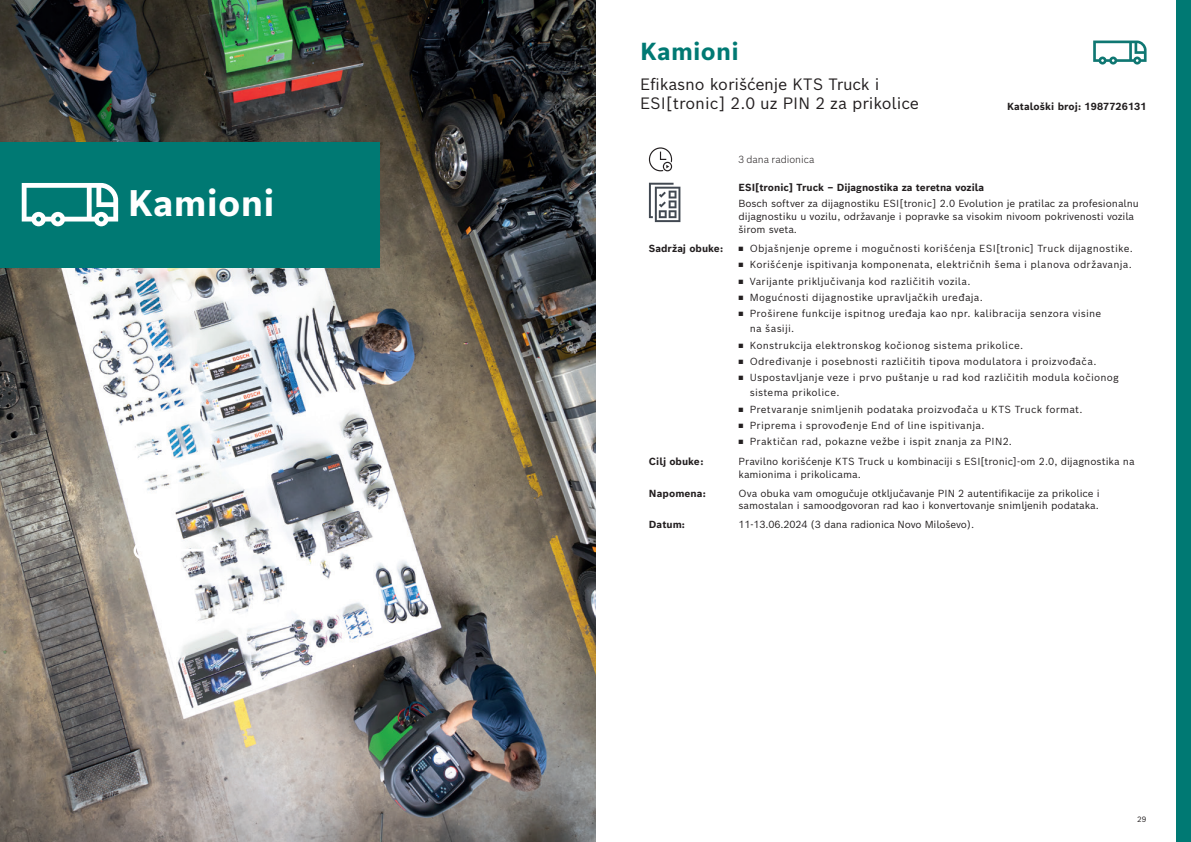
<style>
.page{position:relative;width:1191px;height:842px;background:#fff}
.page>*{position:absolute;margin:0;border:0;box-sizing:border-box;transform-origin:0 0}
.Bosch_Supergrafik_Ti{font:700 36px "Bosch Sans";letter-spacing:.005em;color:#fff}
.Bosch_Headline_Light{font:700 24px "Bosch Sans";letter-spacing:.01em;color:#007973}
.Bosch_Headline_Light-2{font:16px/19.2px "Bosch Sans";letter-spacing:-.01em;color:#231f20}
.Text_Light_10_13{font:10px/13px "Bosch Sans";letter-spacing:.015em;color:#231f20}
.Text_Light_10_13-2{font:700 10px "Bosch Sans";color:#231f20}
.Text_Light_10_13-3{font:10px "Bosch Sans";letter-spacing:-.01em;color:#231f20}
.Bosch_Headline_Light-3{font:700 10px "Bosch Sans";letter-spacing:.01em;color:#231f20}
.t1{font:300 10px "Bosch Sans";color:#231f20}
.t2{font:7.5px "Bosch Sans";color:#231f20}
</style>
<div class="page">
<img style="left:0;top:0;width:595px;height:842px">
<svg style="left:132px;top:540px;width:91px;height:21px"></svg>
<div style="left:1176px;top:0;width:15px;height:842px;background:#007973"></div>
<div style="left:0;top:142px;width:379px;height:126px;background:#007973"></div>
<svg style="left:649px;top:147px;width:23px;height:24px"></svg>
<svg style="left:649px;top:183px;width:31px;height:39px"></svg>
<svg style="left:22px;top:183px;width:96px;height:43px"></svg>
<svg style="left:1093px;top:41px;width:53px;height:24px"></svg>
<p class="Bosch_Supergrafik_Ti" style="left:128px;top:172px;width:148px">Kamioni</p>
<p class="Bosch_Headline_Light" style="left:640px;top:31px;width:100px">Kamioni</p>
<p class="Bosch_Headline_Light-2" style="left:640px;top:73px;width:280px">Efikasno korišćenje KTS Truck i<br>ESI[tronic] 2.0 uz PIN 2 za prikolice</p>
<p class="Bosch_Headline_Light-3" style="left:1007px;top:98px;width:141px">Kataloški broj: 1987726131</p>
<p class="t1" style="left:738px;top:152px;width:77px">3 dana radionica</p>
<p class="Text_Light_10_13-2" style="left:738px;top:179px;width:247px">ESI[tronic] Truck – Dijagnostika za teretna vozila</p>
<p class="Text_Light_10_13" style="left:738px;top:196px;width:402px">Bosch softver za dijagnostiku ESI[tronic] 2.0 Evolution je pratilac za profesionalnu dijagnostiku u vozilu, održavanje i popravke sa visokim nivoom pokrivenosti vozila širom sveta.</p>
<p class="Text_Light_10_13-2" style="left:649px;top:240px;width:76px">Sadržaj obuke:</p>
<p class="Text_Light_10_13" style="left:738px;top:241px;width:396px">◾ Objašnjenje opreme i mogučnosti korišćenja ESI[tronic] Truck dijagnostike.</p>
<p class="Text_Light_10_13" style="left:738px;top:257px;width:395px">◾ Korišćenje ispitivanja komponenata, električnih šema i planova održavanja.</p>
<p class="Text_Light_10_13" style="left:738px;top:274px;width:234px">◾ Varijante priključivanja kod različitih vozila.</p>
<p class="Text_Light_10_13" style="left:738px;top:290px;width:246px">◾ Mogućnosti dijagnostike upravljačkih uređaja.</p>
<p class="Text_Light_10_13" style="left:750px;top:305px;width:353px;line-height:15px;text-indent:-11px">◾ Proširene funkcije ispitnog uređaja kao npr. kalibracija senzora visine na šasiji.</p>
<p class="Text_Light_10_13" style="left:738px;top:338px;width:286px">◾ Konstrukcija elektronskog kočionog sistema prikolice.</p>
<p class="Text_Light_10_13" style="left:738px;top:354px;width:359px">◾ Određivanje i posebnosti različitih tipova modulatora i proizvođača.</p>
<p class="Text_Light_10_13" style="left:750px;top:369px;width:370px;line-height:15px;text-indent:-11px">◾ Uspostavljanje veze i prvo puštanje u rad kod različitih modula kočionog sistema prikolice.</p>
<p class="Text_Light_10_13" style="left:738px;top:402px;width:345px">◾ Pretvaranje snimljenih podataka proizvođača u KTS Truck format.</p>
<p class="Text_Light_10_13" style="left:738px;top:418px;width:247px">◾ Priprema i sprovođenje End of line ispitivanja.</p>
<p class="Text_Light_10_13" style="left:738px;top:434px;width:275px">◾ Praktičan rad, pokazne vežbe i ispit znanja za PIN2.</p>
<p class="Text_Light_10_13-2" style="left:649px;top:453px;width:56px">Cilj obuke:</p>
<p class="Text_Light_10_13" style="left:738px;top:454px;width:397px">Pravilno korišćenje KTS Truck u kombinaciji s ESI[tronic]-om 2.0, dijagnostika na kamionima i prikolicama.</p>
<p class="Text_Light_10_13-2" style="left:649px;top:485px;width:58px">Napomena:</p>
<p class="Text_Light_10_13" style="left:738px;top:486px;width:363px;line-height:12px">Ova obuka vam omogučuje otključavanje PIN 2 autentifikacije za prikolice i samostalan i samoodgovoran rad kao i konvertovanje snimljenih podataka.</p>
<p class="Text_Light_10_13-2" style="left:649px;top:516px;width:38px">Datum:</p>
<p class="Text_Light_10_13-3" style="left:738px;top:516px;width:237px">11-13.06.2024 (3 dana radionica Novo Miloševo).</p>
<p class="t2" style="left:1137px;top:813px;width:11px">29</p>
</div>
